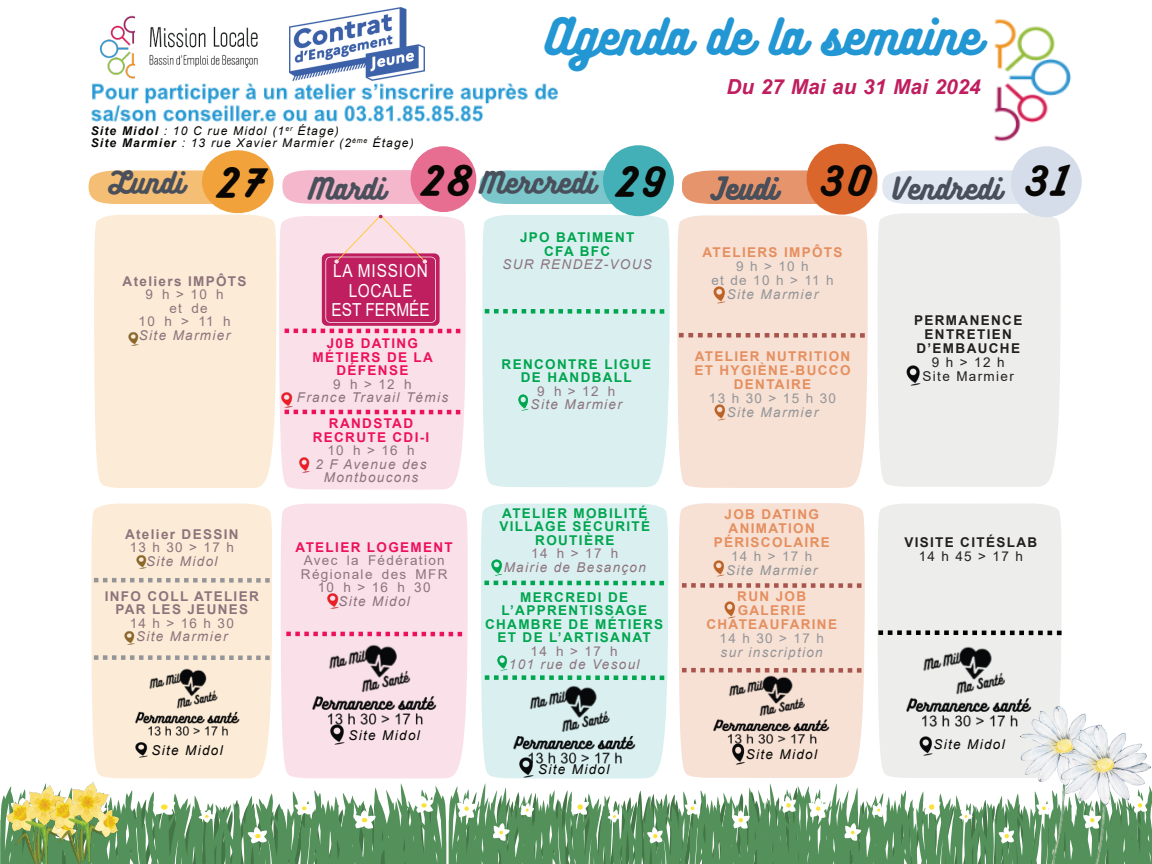
<style>
.page{position:relative;width:1152px;height:864px;background:#fff}
.page>*{position:absolute;margin:0;border:0;box-sizing:border-box;transform-origin:0 0}
.t1{font:45px "Bukhari Script";letter-spacing:-.005em;color:#2397d4}
.t2{font:36px "Bukhari Script";color:#080704}
.t3{font:27px "Bukhari Script";letter-spacing:.025em;color:#4a505b}
.t4{font:italic 700 20.7px "Arial";color:#bf1e5f}
.t5{font:17.85px/19.4px "Arial";letter-spacing:.04em;color:#fff;text-align:center;scale:.86 1}
.t6{font:italic 13.5px/13.5px "Arial";letter-spacing:.1em;color:#8d737c;text-align:center}
.t7{font:700 13.5px/13.5px "Arial";letter-spacing:.1em;color:#00a54f;text-align:center}
.t8{font:700 13.5px/14px "Arial";letter-spacing:.1em;color:#e58f5f;text-align:center}
.t9{font:13.5px/13.5px "Arial";letter-spacing:.1em;color:#8d737c;text-align:center}
.t10{font:700 13.5px/13.5px "Arial";letter-spacing:.1em;color:#ed115d;text-align:center}
.t11{font:700 13.5px/13.5px "Arial";letter-spacing:.1em;color:#8d737c;text-align:center}
.t12{font:italic 13.5px "Arial";letter-spacing:.1em;color:#939598}
.t13{font:italic 13.5px "Arial";letter-spacing:.1em;color:#080704}
.t14{font:13.5px/14px "Arial";letter-spacing:.1em;color:#939598;text-align:center}
.t15{font:700 13.5px/14px "Arial";letter-spacing:.1em;color:#231f20;text-align:center}
.t16{font:13.5px/14px "Arial";letter-spacing:.1em;color:#231f20;text-align:center}
.t17{font:italic 12px/12px "Arial";letter-spacing:.1em;color:#080704}
.s1{font-weight:700}
.s2{font-size:36px;color:#080704}
</style>
<div class="page">
<div style="left:679px;top:503px;width:186px;height:275px;background:#f7e0d4"></div>
<svg style="left:0;top:784px;width:1152px;height:80px"></svg>
<div style="left:89px;top:170px;width:123px;height:34px;background:#f5be75"></div>
<div style="left:94px;top:215px;width:182px;height:273px;background:#fcecd7"></div>
<div style="left:279px;top:220px;width:187px;height:270px;background:#fae1e9"></div>
<div style="left:677px;top:215px;width:191px;height:273px;background:#f7e0d4"></div>
<div style="left:878px;top:213px;width:183px;height:274px;background:#ededec"></div>
<svg style="left:282px;top:170px;width:140px;height:34px;background:#f5b9ce"></svg>
<div style="left:480px;top:170px;width:131px;height:34px;background:#7bc7cc"></div>
<svg style="left:682px;top:170px;width:337px;height:34px;background:#e4c2b3"></svg>
<div style="left:91px;top:503px;width:181px;height:276px;background:#fcecd7"></div>
<div style="left:281px;top:503px;width:187px;height:276px;background:#fae1e9"></div>
<div style="left:481px;top:503px;width:187px;height:276px;background:#d9eff0"></div>
<div style="left:482px;top:215px;width:188px;height:272px;background:#d9eff0"></div>
<div style="left:878px;top:503px;width:184px;height:275px;background:#ededec"></div>
<img style="left:99px;top:15px;width:159px;height:54px">
<img style="left:91px;top:69px;width:467px;height:53px">
<div style="left:202px;top:150px;width:72px;height:63px;background:#f2a23a;border-radius:50%"></div>
<div style="left:411px;top:146px;width:65px;height:66px;background:#e76d91;border-radius:50%"></div>
<div style="left:603px;top:145px;width:71px;height:71px;background:#42b0b6;border-radius:50%"></div>
<div style="left:807px;top:144px;width:70px;height:71px;background:#db662b;border-radius:50%"></div>
<div style="left:1011px;top:146px;width:71px;height:71px;background:#d5ddea;border-radius:50%"></div>
<img style="left:289px;top:8px;width:135px;height:80px">
<img style="left:994px;top:19px;width:78px;height:123px">
<img style="left:714px;top:675px;width:116px;height:69px">
<img style="left:312px;top:645px;width:124px;height:80px">
<img style="left:136px;top:668px;width:104px;height:67px">
<img style="left:907px;top:646px;width:125px;height:81px">
<svg style="left:125px;top:548px;width:3px;height:4px"></svg>
<svg style="left:318px;top:551px;width:3px;height:4px"></svg>
<svg style="left:913px;top:606px;width:3px;height:4px"></svg>
<svg style="left:682px;top:583px;width:179px;height:5px"></svg>
<svg style="left:682px;top:668px;width:179px;height:5px"></svg>
<svg style="left:679px;top:333px;width:186px;height:5px"></svg>
<svg style="left:485px;top:309px;width:179px;height:5px"></svg>
<svg style="left:484px;top:581px;width:180px;height:4px"></svg>
<svg style="left:485px;top:675px;width:179px;height:5px"></svg>
<svg style="left:878px;top:630px;width:184px;height:5px"></svg>
<img style="left:331px;top:725px;width:14px;height:20px">
<img style="left:513px;top:685px;width:123px;height:79px">
<img style="left:519px;top:757px;width:14px;height:20px">
<img style="left:136px;top:743px;width:12px;height:15px">
<img style="left:732px;top:744px;width:13px;height:20px">
<img style="left:919px;top:736px;width:13px;height:20px">
<img style="left:6px;top:785px;width:43px;height:79px">
<img style="left:49px;top:783px;width:70px;height:81px">
<img style="left:136px;top:555px;width:11px;height:14px">
<svg style="left:125px;top:632px;width:10px;height:13px"></svg>
<svg style="left:128px;top:332px;width:11px;height:13px"></svg>
<svg style="left:94px;top:655px;width:176px;height:5px"></svg>
<svg style="left:94px;top:578px;width:176px;height:5px"></svg>
<svg style="left:285px;top:215px;width:175px;height:124px;background:#e498b4"></svg>
<svg style="left:285px;top:410px;width:175px;height:4px"></svg>
<svg style="left:286px;top:632px;width:176px;height:4px"></svg>
<img style="left:282px;top:392px;width:10px;height:15px">
<img style="left:518px;top:395px;width:11px;height:15px">
<img style="left:492px;top:560px;width:10px;height:15px">
<img style="left:497px;top:656px;width:10px;height:15px">
<img style="left:299px;top:457px;width:11px;height:15px">
<img style="left:328px;top:594px;width:10px;height:15px">
<img style="left:1021px;top:706px;width:80px;height:158px">
<img style="left:1061px;top:725px;width:90px;height:139px">
<img style="left:714px;top:287px;width:11px;height:16px">
<img style="left:714px;top:404px;width:12px;height:17px">
<img style="left:713px;top:560px;width:12px;height:17px">
<img style="left:724px;top:602px;width:12px;height:16px">
<img style="left:907px;top:365px;width:14px;height:20px">
<p class="t17" style="left:91px;top:126px;width:325px"><span class="s1">Site Midol</span> : 10 C rue Midol (1<sup>er</sup> Étage)<br><span class="s1">Site Marmier</span> : 13 rue Xavier Marmier (2<sup>ème</sup> Étage)</p>
<h1 class="t1" style="left:546px;top:9px;width:436px">Agenda de la semaine</h1>
<h3 class="t4" style="left:726px;top:79px;width:256px">Du 27 Mai au 31 Mai 2024</h3>
<h3 class="t3" style="left:109px;top:166px;width:76px">Lundi</h3>
<h2 class="t2" style="left:218px;top:161px;width:48px">27</h2>
<h3 class="t3" style="left:309px;top:166px;width:356px">Mardi <span class="s2">2 8</span> Mercredi <span class="s2">2 9</span></h3>
<h3 class="t3" style="left:711px;top:172px;width:358px">Jeudi <sup>3</sup> <sup>0</sup> Vendredi <sup>3</sup> <sup>1</sup></h3>
<p class="t11" style="left:123px;top:276px;width:125px">Ateliers IMPÔTS</p>
<p class="t9" style="left:139px;top:289px;width:93px">9 h &gt; 10 h et de<br>10 h &gt; 11 h</p>
<p class="t6" style="left:139px;top:330px;width:93px">Site Marmier</p>
<p class="t11" style="left:125px;top:528px;width:115px">Atelier DESSIN</p>
<p class="t9" style="left:130px;top:542px;width:106px">13 h 30 &gt; 17 h</p>
<p class="t6" style="left:146px;top:555px;width:73px">Site Midol</p>
<p class="t11" style="left:105px;top:590px;width:156px">INFO COLL ATELIER<br>PAR LES JEUNES</p>
<p class="t9" style="left:130px;top:617px;width:106px">14 h &gt; 16 h 30</p>
<p class="t6" style="left:136px;top:631px;width:93px">Site Marmier</p>
<h3 class="t5" style="left:332px;top:263px;width:116px">LA MISSION<br>LOCALE<br>EST FERMÉE</h3>
<p class="t10" style="left:312px;top:338px;width:122px">J0B DATING<br>MÉTIERS DE LA<br>DÉFENSE</p>
<p class="t9" style="left:333px;top:378px;width:80px">9 h &gt; 12 h</p>
<p class="t6" style="left:297px;top:392px;width:153px">France Travail Témis</p>
<p class="t10" style="left:313px;top:418px;width:118px">RANDSTAD<br>RECRUTE CDI-I</p>
<p class="t9" style="left:327px;top:445px;width:89px">10 h &gt; 16 h</p>
<p class="t6" style="left:315px;top:458px;width:113px">2 F Avenue des<br>Montboucons</p>
<p class="t10" style="left:296px;top:542px;width:159px">ATELIER LOGEMENT</p>
<p class="t9" style="left:301px;top:555px;width:148px">Avec la Fédération<br>Régionale des MFR<br>10 h &gt; 16 h 30</p>
<p class="t6" style="left:339px;top:596px;width:73px">Site Midol</p>
<p class="t13" style="left:349px;top:730px;width:73px">Site Midol</p>
<p class="t7" style="left:520px;top:232px;width:116px">JPO BATIMENT<br>CFA BFC</p>
<p class="t6" style="left:502px;top:259px;width:151px">SUR RENDEZ-VOUS</p>
<p class="t7" style="left:502px;top:359px;width:151px">RENCONTRE LIGUE<br>DE HANDBALL</p>
<p class="t9" style="left:537px;top:386px;width:80px">9 h &gt; 12 h</p>
<p class="t6" style="left:531px;top:399px;width:93px">Site Marmier</p>
<p class="t8" style="left:702px;top:246px;width:142px">ATELIERS IMPÔTS</p>
<p class="t14" style="left:711px;top:260px;width:124px">9 h &gt; 10 h<br>et de 10 h &gt; 11 h</p>
<p class="t12" style="left:727px;top:289px;width:93px">Site Marmier</p>
<p class="t8" style="left:695px;top:351px;width:158px">ATELIER NUTRITION<br>ET HYGIÈNE-BUCCO<br>DENTAIRE</p>
<p class="t14" style="left:709px;top:393px;width:129px">13 h 30 &gt; 15 h 30</p>
<p class="t12" style="left:727px;top:407px;width:93px">Site Marmier</p>
<p class="t7" style="left:499px;top:508px;width:152px">ATELIER MOBILITÉ<br>VILLAGE SÉCURITÉ<br>ROUTIÈRE</p>
<p class="t9" style="left:531px;top:548px;width:89px">14 h &gt; 17 h</p>
<p class="t6" style="left:504px;top:562px;width:144px">Mairie de Besançon</p>
<p class="t7" style="left:485px;top:592px;width:180px">MERCREDI DE<br>L’APPRENTISSAGE<br>CHAMBRE DE MÉTIERS<br>ET DE L’ARTISANAT</p>
<p class="t9" style="left:531px;top:646px;width:89px">14 h &gt; 17 h</p>
<p class="t6" style="left:509px;top:659px;width:132px">101 rue de Vesoul</p>
<p class="t8" style="left:714px;top:509px;width:118px">JOB DATING<br>ANIMATION<br>PÉRISCOLAIRE</p>
<p class="t14" style="left:731px;top:551px;width:83px">14 h &gt; 17 h</p>
<p class="t12" style="left:726px;top:565px;width:93px">Site Marmier</p>
<p class="t8" style="left:706px;top:590px;width:132px">RUN JOB<br>GALERIE<br>CHATEAUFARINE</p>
<p class="t14" style="left:720px;top:632px;width:106px">14 h 30 &gt; 17 h</p>
<p class="t12" style="left:721px;top:647px;width:104px">sur inscription</p>
<p class="t13" style="left:151px;top:745px;width:73px">Site Midol</p>
<p class="t13" style="left:746px;top:749px;width:73px">Site Midol</p>
<p class="t13" style="left:538px;top:764px;width:73px">Site Midol</p>
<p class="t15" style="left:914px;top:314px;width:110px">PERMANENCE<br>ENTRETIEN<br>D’EMBAUCHE</p>
<p class="t16" style="left:923px;top:356px;width:93px">9 h &gt; 12 h<br>Site Marmier</p>
<p class="t15" style="left:904px;top:536px;width:134px">VISITE CITÉSLAB</p>
<p class="t16" style="left:919px;top:550px;width:106px">14 h 45 &gt; 17 h</p>
<p class="t13" style="left:933px;top:739px;width:73px">Site Midol</p>
</div>
